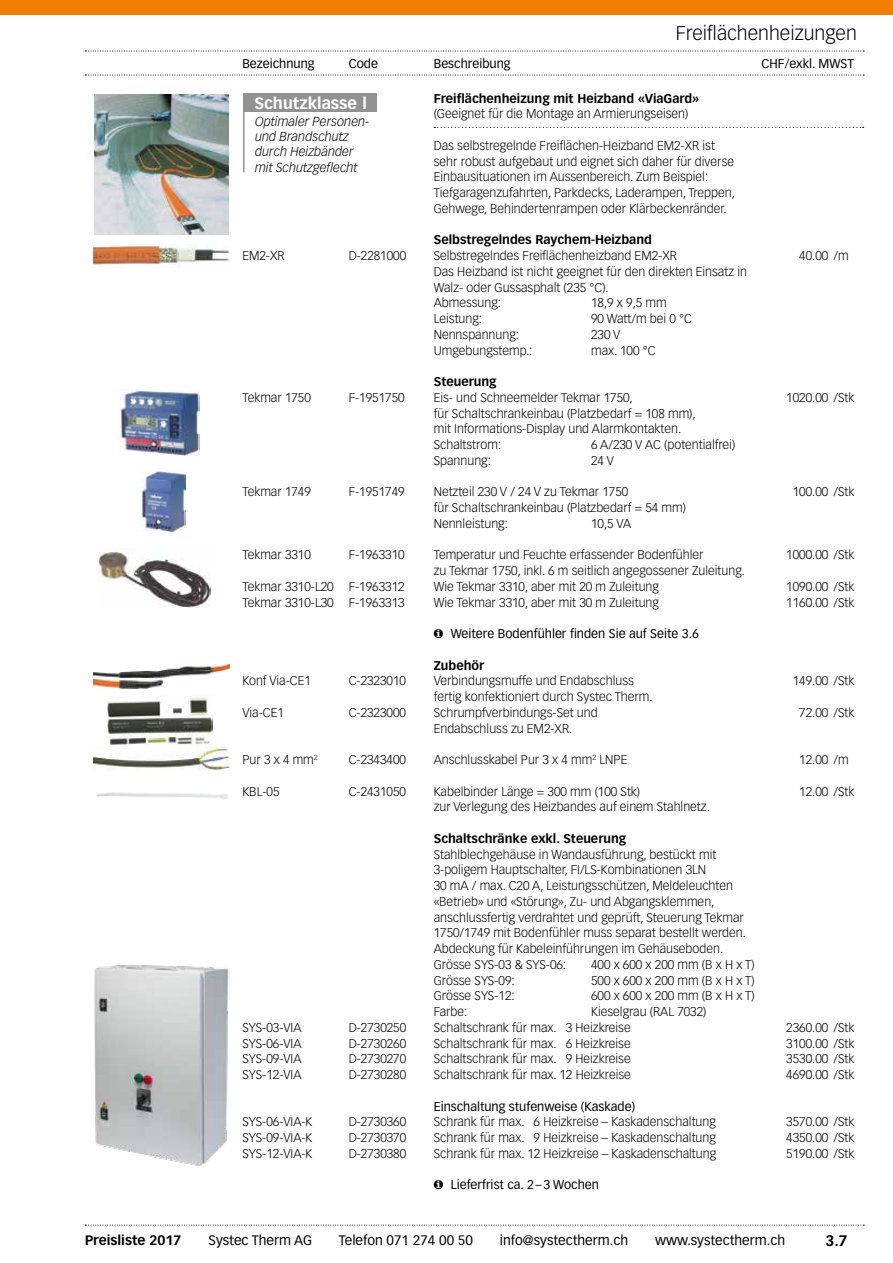
<style>
.page{position:relative;width:893px;height:1263px;background:#fff}
.page>*{position:absolute;margin:0;border:0;box-sizing:border-box;transform-origin:0 0}
.t1{font:300 19.5px "Vectora LT Std";color:#000}
.t2{font:700 16.05px "Vectora LH";color:#fff}
.t3{font:700 15px "Vectora LT Std";color:#000}
.t4{font:13.5px "Vectora LT Std";color:#000}
.t5{font:700 13.5px "Vectora LT Std";color:#000}
.t6{font:italic 300 12.75px/15.3px "Vectora LH";color:#000}
.t7{font:300 12.45px/15.8px "Vectora LT Std";color:#000}
.t8{font:12.45px "Vectora LT Std";color:#000}
.t9{font:700 12.45px "Vectora LT Std";color:#000}
</style>
<div class="page">
<svg style="left:85px;top:51px;width:779px;height:1px"></svg>
<svg style="left:85px;top:75px;width:779px;height:1px"></svg>
<svg style="left:85px;top:1225px;width:779px;height:1px"></svg>
<div style="left:0;top:0;width:893px;height:15px;background:#f07e00"></div>
<img style="left:94px;top:663px;width:136px;height:16px">
<img style="left:94px;top:679px;width:69px;height:10px">
<img style="left:106px;top:696px;width:107px;height:49px">
<img style="left:96px;top:792px;width:132px;height:8px">
<img style="left:94px;top:746px;width:136px;height:25px">
<img style="left:94px;top:94px;width:135px;height:140px">
<img style="left:94px;top:244px;width:136px;height:24px">
<img style="left:119px;top:390px;width:81px;height:65px">
<img style="left:141px;top:471px;width:45px;height:61px">
<img style="left:99px;top:549px;width:111px;height:59px">
<img style="left:94px;top:964px;width:136px;height:202px">
<svg style="left:434px;top:127px;width:430px;height:1px"></svg>
<div style="left:244px;top:94px;width:133px;height:18px;background:#919291"></div>
<hr style="left:243px;top:94px;width:1px;height:78px;background:#919291">
<h1 class="t1" style="left:676px;top:22px;width:182px">Freiflächenheizungen</h1>
<p class="t8" style="left:242px;top:56px;width:74px">Bezeichnung</p>
<p class="t8" style="left:349px;top:56px;width:31px">Code</p>
<p class="t8" style="left:434px;top:56px;width:78px">Beschreibung</p>
<p class="t8" style="left:761px;top:56px;width:94px">CHF/exkl. MWST</p>
<p class="t2" style="left:254px;top:93px;width:114px">Schutzklasse l</p>
<p class="t6" style="left:255px;top:114px;width:116px">Optimaler Personen&shy;und Brandschutz durch Heizbänder mit Schutzgeflecht</p>
<p class="t9" style="left:434px;top:91px;width:267px">Freiflächenheizung mit Heizband «ViaGard»</p>
<p class="t7" style="left:434px;top:106px;width:256px">(Geeignet für die Montage an Armierungseisen)</p>
<p class="t7" style="left:434px;top:138px;width:303px">Das selbstregelnde Freiflächen-Heizband EM2-XR ist sehr robust aufgebaut und eignet sich daher für diverse Einbausituationen im Aussenbereich. Zum Beispiel:<br>Tiefgaragenzufahrten, Parkdecks, Laderampen, Treppen, Gehwege, Behindertenrampen oder Klärbeckenränder.</p>
<p class="t9" style="left:434px;top:232px;width:220px">Selbstregelndes Raychem-Heizband</p>
<p class="t7" style="left:242px;top:248px;width:44px">EM2-XR</p>
<p class="t7" style="left:349px;top:248px;width:59px">D-2281000</p>
<p class="t7" style="left:434px;top:248px;width:245px">Selbstregelndes Freiflächenheizband EM2-XR</p>
<p class="t7" style="left:799px;top:248px;width:51px">40.00 /m</p>
<p class="t7" style="left:434px;top:264px;width:315px">Das Heizband ist nicht geeignet für den direkten Einsatz in<br>Walz- oder Gussasphalt (235 °C).<br>Abmessung:</p>
<p class="t7" style="left:591px;top:295px;width:77px">18,9 x 9,5 mm</p>
<p class="t7" style="left:434px;top:311px;width:50px">Leistung:</p>
<p class="t7" style="left:591px;top:311px;width:103px">90 Watt/m bei 0 °C</p>
<p class="t7" style="left:434px;top:327px;width:87px">Nennspannung:</p>
<p class="t7" style="left:591px;top:327px;width:31px">230 V</p>
<p class="t7" style="left:434px;top:342px;width:100px">Umgebungstemp.:</p>
<p class="t7" style="left:591px;top:342px;width:66px">max. 100 °C</p>
<p class="t9" style="left:434px;top:374px;width:64px">Steuerung</p>
<p class="t7" style="left:242px;top:390px;width:70px">Tekmar 1750</p>
<p class="t7" style="left:349px;top:390px;width:57px">F-1951750</p>
<p class="t7" style="left:434px;top:390px;width:201px">Eis- und Schneemelder Tekmar 1750,</p>
<p class="t7" style="left:786px;top:390px;width:70px">1020.00 /Stk</p>
<p class="t7" style="left:434px;top:405px;width:263px">für Schaltschrankeinbau (Platzbedarf = 108 mm), mit Informations-Display und Alarmkontakten.<br>Schaltstrom:</p>
<p class="t7" style="left:591px;top:437px;width:146px">6 A/230 V AC (potentialfrei)</p>
<p class="t7" style="left:434px;top:453px;width:59px">Spannung:</p>
<p class="t7" style="left:591px;top:453px;width:24px">24 V</p>
<p class="t7" style="left:242px;top:484px;width:70px">Tekmar 1749</p>
<p class="t7" style="left:349px;top:484px;width:57px">F-1951749</p>
<p class="t7" style="left:434px;top:484px;width:196px">Netzteil 230 V / 24 V zu Tekmar 1750</p>
<p class="t7" style="left:793px;top:484px;width:63px">100.00 /Stk</p>
<p class="t7" style="left:434px;top:500px;width:254px">für Schaltschrankeinbau (Platzbedarf = 54 mm)<br>Nennleistung:</p>
<p class="t7" style="left:591px;top:516px;width:42px">10,5 VA</p>
<p class="t7" style="left:242px;top:547px;width:70px">Tekmar 3310</p>
<p class="t7" style="left:349px;top:547px;width:57px">F-1963310</p>
<p class="t7" style="left:434px;top:547px;width:271px">Temperatur und Feuchte erfassender Bodenfühler</p>
<p class="t7" style="left:786px;top:547px;width:70px">1000.00 /Stk</p>
<p class="t7" style="left:434px;top:563px;width:313px">zu Tekmar 1750, inkl. 6 m seitlich angegossener Zuleitung.</p>
<p class="t7" style="left:242px;top:579px;width:164px">Tekmar 3310-L20 F-1963312</p>
<p class="t7" style="left:434px;top:579px;width:227px">Wie Tekmar 3310, aber mit 20 m Zuleitung</p>
<p class="t7" style="left:786px;top:579px;width:70px">1090.00 /Stk</p>
<p class="t7" style="left:242px;top:594px;width:164px">Tekmar 3310-L30 F-1963313</p>
<p class="t7" style="left:434px;top:594px;width:227px">Wie Tekmar 3310, aber mit 30 m Zuleitung</p>
<p class="t7" style="left:786px;top:594px;width:70px">1160.00 /Stk</p>
<p class="t8" style="left:451px;top:626px;width:250px">Weitere Bodenfühler finden Sie auf Seite 3.6</p>
<p class="t9" style="left:434px;top:658px;width:52px">Zubehör</p>
<p class="t7" style="left:242px;top:673px;width:70px">Konf Via-CE1</p>
<p class="t7" style="left:349px;top:673px;width:59px">C-2323010</p>
<p class="t7" style="left:434px;top:673px;width:202px">Verbindungsmuffe und Endabschluss</p>
<p class="t7" style="left:793px;top:673px;width:63px">149.00 /Stk</p>
<p class="t7" style="left:434px;top:689px;width:220px">fertig konfektioniert durch Systec Therm.</p>
<p class="t7" style="left:242px;top:705px;width:43px">Via-CE1</p>
<p class="t7" style="left:349px;top:705px;width:59px">C-2323000</p>
<p class="t7" style="left:434px;top:705px;width:166px">Schrumpfverbindungs-Set und</p>
<p class="t7" style="left:799px;top:705px;width:57px">72.00 /Stk</p>
<p class="t7" style="left:434px;top:720px;width:140px">Endabschluss zu EM2-XR.</p>
<p class="t7" style="left:242px;top:752px;width:77px">Pur 3 x 4 mm<sup>2</sup></p>
<p class="t7" style="left:349px;top:752px;width:59px">C-2343400</p>
<p class="t7" style="left:434px;top:752px;width:195px">Anschlusskabel Pur 3 x 4 mm<sup>2</sup> LNPE</p>
<p class="t7" style="left:799px;top:752px;width:51px">12.00 /m</p>
<p class="t7" style="left:242px;top:783px;width:39px">KBL-05</p>
<p class="t7" style="left:349px;top:783px;width:59px">C-2431050</p>
<p class="t7" style="left:434px;top:783px;width:208px">Kabelbinder Länge = 300 mm (100 Stk)</p>
<p class="t7" style="left:799px;top:783px;width:57px">12.00 /Stk</p>
<p class="t7" style="left:434px;top:799px;width:278px">zur Verlegung des Heizbandes auf einem Stahlnetz.</p>
<p class="t9" style="left:434px;top:831px;width:194px">Schaltschränke exkl. Steuerung</p>
<p class="t7" style="left:434px;top:846px;width:314px">Stahlblechgehäuse in Wandausführung, bestückt mit 3-poligem Hauptschalter, FI/LS-Kombinationen 3LN<br>30 mA / max. C20 A, Leistungsschützen, Meldeleuchten «Betrieb» und «Störung», Zu- und Abgangsklemmen, anschlussfertig verdrahtet und geprüft, Steuerung Tekmar 1750/1749 mit Bodenfühler muss separat bestellt werden.<br>Abdeckung für Kabeleinführungen im Gehäuseboden.<br>Grösse SYS-03 &amp; SYS-06:</p>
<p class="t7" style="left:591px;top:957px;width:165px">400 x 600 x 200 mm (B x H x T)</p>
<p class="t7" style="left:434px;top:972px;width:82px">Grösse SYS-09:</p>
<p class="t7" style="left:591px;top:972px;width:165px">500 x 600 x 200 mm (B x H x T)</p>
<p class="t7" style="left:434px;top:988px;width:82px">Grösse SYS-12:</p>
<p class="t7" style="left:591px;top:988px;width:165px">600 x 600 x 200 mm (B x H x T)</p>
<p class="t7" style="left:434px;top:1004px;width:35px">Farbe:</p>
<p class="t7" style="left:591px;top:1004px;width:117px">Kieselgrau (RAL 7032)</p>
<p class="t7" style="left:242px;top:1020px;width:61px">SYS-03-VIA</p>
<p class="t7" style="left:349px;top:1020px;width:59px">D-2730250</p>
<p class="t7" style="left:434px;top:1020px;width:198px">Schaltschrank für max. 3 Heizkreise</p>
<p class="t7" style="left:786px;top:1020px;width:70px">2360.00 /Stk</p>
<p class="t7" style="left:242px;top:1035px;width:61px">SYS-06-VIA</p>
<p class="t7" style="left:349px;top:1035px;width:59px">D-2730260</p>
<p class="t7" style="left:434px;top:1035px;width:198px">Schaltschrank für max. 6 Heizkreise</p>
<p class="t7" style="left:786px;top:1035px;width:70px">3100.00 /Stk</p>
<p class="t7" style="left:242px;top:1051px;width:61px">SYS-09-VIA</p>
<p class="t7" style="left:349px;top:1051px;width:59px">D-2730270</p>
<p class="t7" style="left:434px;top:1051px;width:198px">Schaltschrank für max. 9 Heizkreise</p>
<p class="t7" style="left:786px;top:1051px;width:70px">3530.00 /Stk</p>
<p class="t7" style="left:242px;top:1067px;width:61px">SYS-12-VIA</p>
<p class="t7" style="left:349px;top:1067px;width:59px">D-2730280</p>
<p class="t7" style="left:434px;top:1067px;width:199px">Schaltschrank für max. 12 Heizkreise</p>
<p class="t7" style="left:786px;top:1067px;width:70px">4690.00 /Stk</p>
<p class="t8" style="left:434px;top:1099px;width:203px">Einschaltung stufenweise (Kaskade)</p>
<p class="t7" style="left:242px;top:1114px;width:72px">SYS-06-VIA-K</p>
<p class="t7" style="left:349px;top:1114px;width:59px">D-2730360</p>
<p class="t7" style="left:434px;top:1114px;width:284px">Schrank für max. 6 Heizkreise – Kaskadenschaltung</p>
<p class="t7" style="left:786px;top:1114px;width:70px">3570.00 /Stk</p>
<p class="t7" style="left:242px;top:1130px;width:72px">SYS-09-VIA-K</p>
<p class="t7" style="left:349px;top:1130px;width:59px">D-2730370</p>
<p class="t7" style="left:434px;top:1130px;width:284px">Schrank für max. 9 Heizkreise – Kaskadenschaltung</p>
<p class="t7" style="left:786px;top:1130px;width:70px">4350.00 /Stk</p>
<p class="t7" style="left:242px;top:1146px;width:72px">SYS-12-VIA-K</p>
<p class="t7" style="left:349px;top:1146px;width:59px">D-2730380</p>
<p class="t7" style="left:434px;top:1146px;width:284px">Schrank für max. 12 Heizkreise – Kaskadenschaltung</p>
<p class="t7" style="left:786px;top:1146px;width:70px">5190.00 /Stk</p>
<p class="t8" style="left:451px;top:1178px;width:150px">Lieferfrist ca. 2–3 Wochen</p>
<p class="t5" style="left:85px;top:1232px;width:98px">Preisliste 2017</p>
<p class="t4" style="left:208px;top:1232px;width:105px">Systec Therm AG</p>
<p class="t4" style="left:339px;top:1232px;width:136px">Telefon 071 274 00 50</p>
<p class="t4" style="left:500px;top:1232px;width:130px">info@systectherm.ch</p>
<p class="t4" style="left:655px;top:1232px;width:132px">www.systectherm.ch</p>
<p class="t3" style="left:825px;top:1231px;width:24px">3.7</p>
</div>
